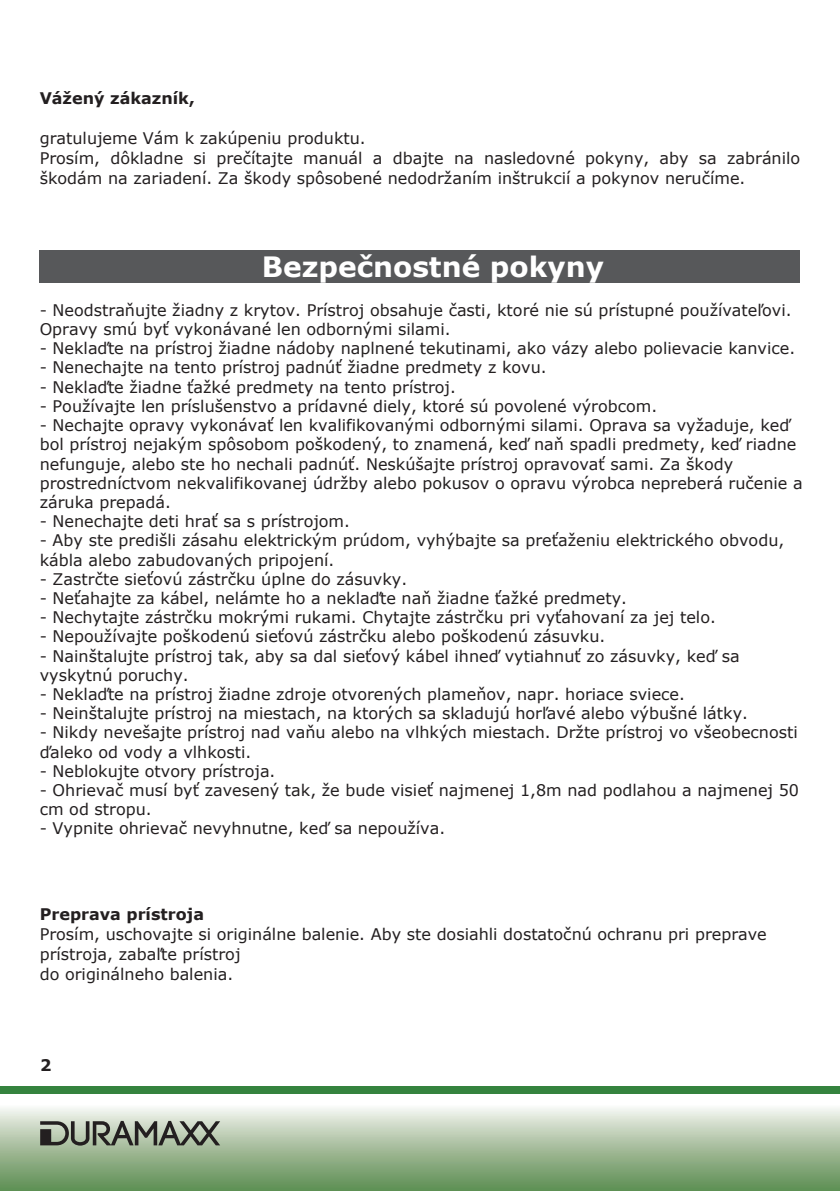
<style>
.page{position:relative;width:840px;height:1191px;background:#fff}
.page>*{position:absolute;margin:0;border:0;box-sizing:border-box;transform-origin:0 0}
.t1{font:700 28px "Verdana";color:#fff}
.t2{font:16px/19.2px "Verdana";color:#231f20}
.t3{font:700 16px "Verdana";color:#231f20}
</style>
<div class="page">
<div style="left:0;top:1100px;width:839px;height:91px;background:linear-gradient(to bottom,#fffdfd,#59894c)"></div>
<div style="left:0;top:1086px;width:839px;height:7px;background:#35833e"></div>
<svg style="left:40px;top:1120px;width:180px;height:25px;background:#82897c"></svg>
<div style="left:40px;top:249px;width:759px;height:33px;background:#57585a"></div>
<p class="t3" style="left:40px;top:87px;width:156px">Vážený zákazník,</p>
<p class="t2" style="left:40px;top:128px;width:761px;line-height:20px">gratulujeme Vám k zakúpeniu produktu.<br>Prosím, dôkladne si prečítajte manuál a dbajte na nasledovné pokyny, aby sa zabránilo škodám na zariadení. Za škody spôsobené nedodržaním inštrukcií a pokynov neručíme.</p>
<h1 class="t1" style="left:261px;top:247px;width:343px">Bezpečnostné pokyny</h1>
<p class="t2" style="left:40px;top:300px;width:753px">- Neodstraňujte žiadny z krytov. Prístroj obsahuje časti, ktoré nie sú prístupné používateľovi.<br>Opravy smú byť vykonávané len odbornými silami.</p>
<p class="t2" style="left:40px;top:339px;width:756px">- Neklaďte na prístroj žiadne nádoby naplnené tekutinami, ako vázy alebo polievacie kanvice.</p>
<p class="t2" style="left:40px;top:358px;width:508px">- Nenechajte na tento prístroj padnúť žiadne predmety z kovu.</p>
<p class="t2" style="left:40px;top:377px;width:417px">- Neklaďte žiadne ťažké predmety na tento prístroj.</p>
<p class="t2" style="left:40px;top:396px;width:618px">- Používajte len príslušenstvo a prídavné diely, ktoré sú povolené výrobcom.</p>
<p class="t2" style="left:40px;top:415px;width:764px">- Nechajte opravy vykonávať len kvalifikovanými odbornými silami. Oprava sa vyžaduje, keď bol prístroj nejakým spôsobom poškodený, to znamená, keď naň spadli predmety, keď riadne nefunguje, alebo ste ho nechali padnúť. Neskúšajte prístroj opravovať sami. Za škody prostredníctvom nekvalifikovanej údržby alebo pokusov o opravu výrobca nepreberá ručenie a záruka prepadá.</p>
<p class="t2" style="left:40px;top:511px;width:311px">- Nenechajte deti hrať sa s prístrojom.</p>
<p class="t2" style="left:40px;top:531px;width:745px">- Aby ste predišli zásahu elektrickým prúdom, vyhýbajte sa preťaženiu elektrického obvodu, kábla alebo zabudovaných pripojení.</p>
<p class="t2" style="left:40px;top:569px;width:369px">- Zastrčte sieťovú zástrčku úplne do zásuvky.</p>
<p class="t2" style="left:40px;top:588px;width:588px">- Neťahajte za kábel, nelámte ho a neklaďte naň žiadne ťažké predmety.</p>
<p class="t2" style="left:40px;top:607px;width:677px">- Nechytajte zástrčku mokrými rukami. Chytajte zástrčku pri vyťahovaní za jej telo.</p>
<p class="t2" style="left:40px;top:627px;width:567px">- Nepoužívajte poškodenú sieťovú zástrčku alebo poškodenú zásuvku.</p>
<p class="t2" style="left:40px;top:646px;width:701px">- Nainštalujte prístroj tak, aby sa dal sieťový kábel ihneď vytiahnuť zo zásuvky, keď sa vyskytnú poruchy.</p>
<p class="t2" style="left:40px;top:684px;width:646px">- Neklaďte na prístroj žiadne zdroje otvorených plameňov, napr. horiace sviece.</p>
<p class="t2" style="left:40px;top:703px;width:709px">- Neinštalujte prístroj na miestach, na ktorých sa skladujú horľavé alebo výbušné látky.</p>
<p class="t2" style="left:40px;top:723px;width:759px">- Nikdy nevešajte prístroj nad vaňu alebo na vlhkých miestach. Držte prístroj vo všeobecnosti ďaleko od vody a vlhkosti.</p>
<p class="t2" style="left:40px;top:761px;width:237px">- Neblokujte otvory prístroja.</p>
<p class="t2" style="left:40px;top:780px;width:760px">- Ohrievač musí byť zavesený tak, že bude visieť najmenej 1,8m nad podlahou a najmenej 50 cm od stropu.</p>
<p class="t2" style="left:40px;top:819px;width:407px">- Vypnite ohrievač nevyhnutne, keď sa nepoužíva.</p>
<p class="t3" style="left:40px;top:902px;width:166px">Preprava prístroja</p>
<p class="t2" style="left:40px;top:924px;width:728px;line-height:20px">Prosím, uschovajte si originálne balenie. Aby ste dosiahli dostatočnú ochranu pri preprave prístroja, zabaľte prístroj<br>do originálneho balenia.</p>
<p class="t3" style="left:40px;top:1054px;width:13px">2</p>
</div>
